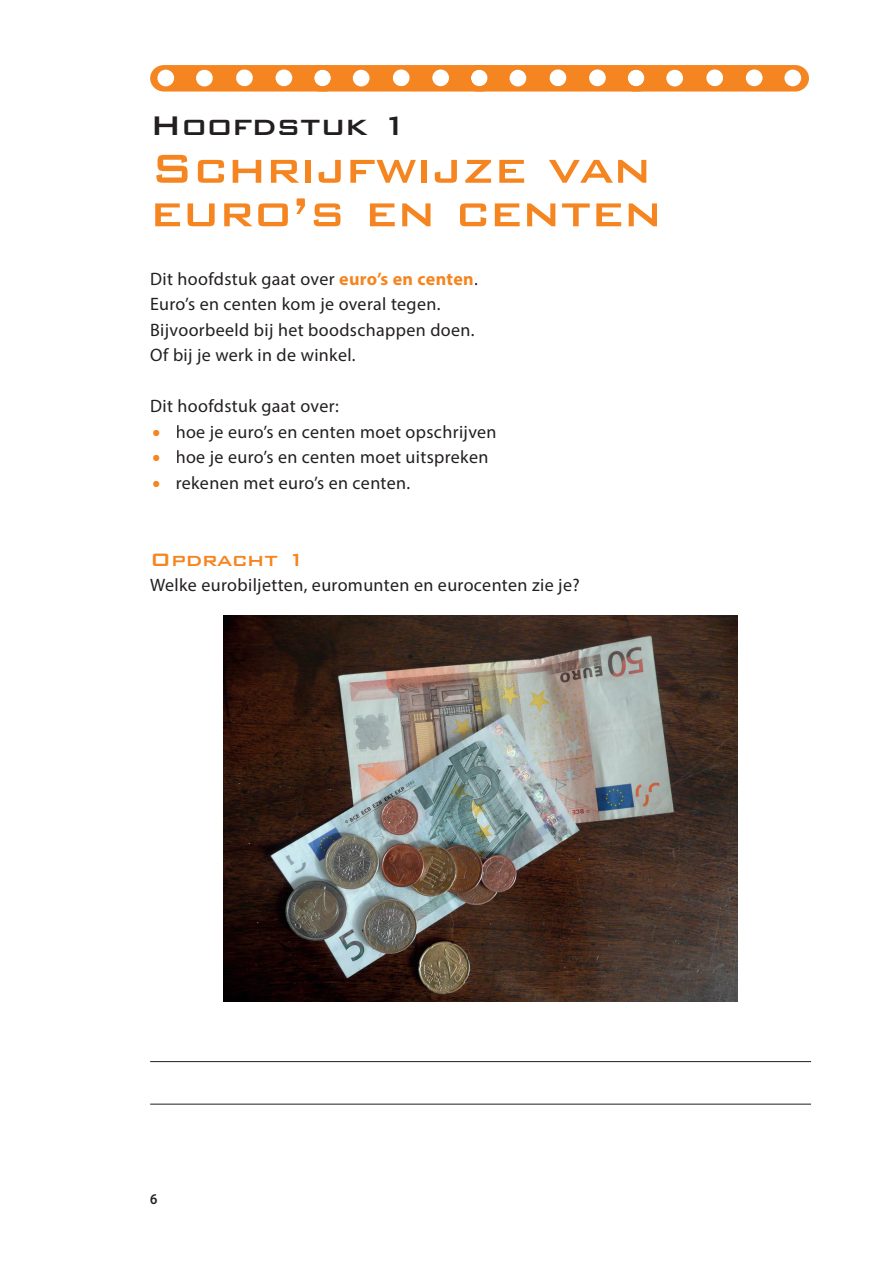
<style>
.page{position:relative;width:896px;height:1266px;background:#fff}
.page>*{position:absolute;margin:0;border:0;box-sizing:border-box;transform-origin:0 0}
.t1{font:500 54px/43.5px "Bank Gothic BT";letter-spacing:-.01em;color:#f58520}
.t2{font:500 36px "Bank Gothic BT";letter-spacing:-.01em;color:#231f20}
.t3{font:500 24px "Bank Gothic BT";letter-spacing:-.01em;color:#f58520}
.t4{font:18px/25.5px "Myriad Pro";letter-spacing:.02em;color:#231f20}
.t5{font:600 15px "Myriad Pro";color:#231f20;scale:.9 1}
.s1{font-weight:700;color:#f58520}
.s2{font-family:"Avant Garde IT Cby BT";font-size:21px;color:#f58520}
</style>
<div class="page">
<svg style="left:150px;top:65px;width:658px;height:27px"></svg>
<hr style="left:150px;top:1061px;width:661px;height:1px;background:#231f20">
<hr style="left:150px;top:1103px;width:661px;height:1px;background:#231f20">
<img style="left:223px;top:616px;width:514px;height:385px">
<h2 class="t2" style="left:150px;top:106px;width:260px">Hoofdstuk 1</h2>
<h1 class="t1" style="left:150px;top:145px;width:513px">Schrijfwijze van euro’s en centen</h1>
<p class="t4" style="left:150px;top:266px;width:329px">Dit hoofdstuk gaat over <span class="s1">euro’s en centen</span>.<br>Euro’s en centen kom je overal tegen.<br>Bijvoorbeeld bij het boodschappen doen.<br>Of bij je werk in de winkel.</p>
<p class="t4" style="left:150px;top:393px;width:190px">Dit hoofdstuk gaat over:</p>
<p class="t4" style="left:150px;top:419px;width:348px"><span class="s2">•</span> hoe je euro’s en centen moet opschrijven</p>
<p class="t4" style="left:150px;top:444px;width:340px"><span class="s2">•</span> hoe je euro’s en centen moet uitspreken</p>
<p class="t4" style="left:150px;top:470px;width:261px"><span class="s2">•</span> rekenen met euro’s en centen.</p>
<h3 class="t3" style="left:150px;top:546px;width:157px">Opdracht 1</h3>
<p class="t4" style="left:150px;top:572px;width:431px">Welke eurobiljetten, euromunten en eurocenten zie je?</p>
<p class="t5" style="left:150px;top:1189px;width:10px">6</p>
</div>
